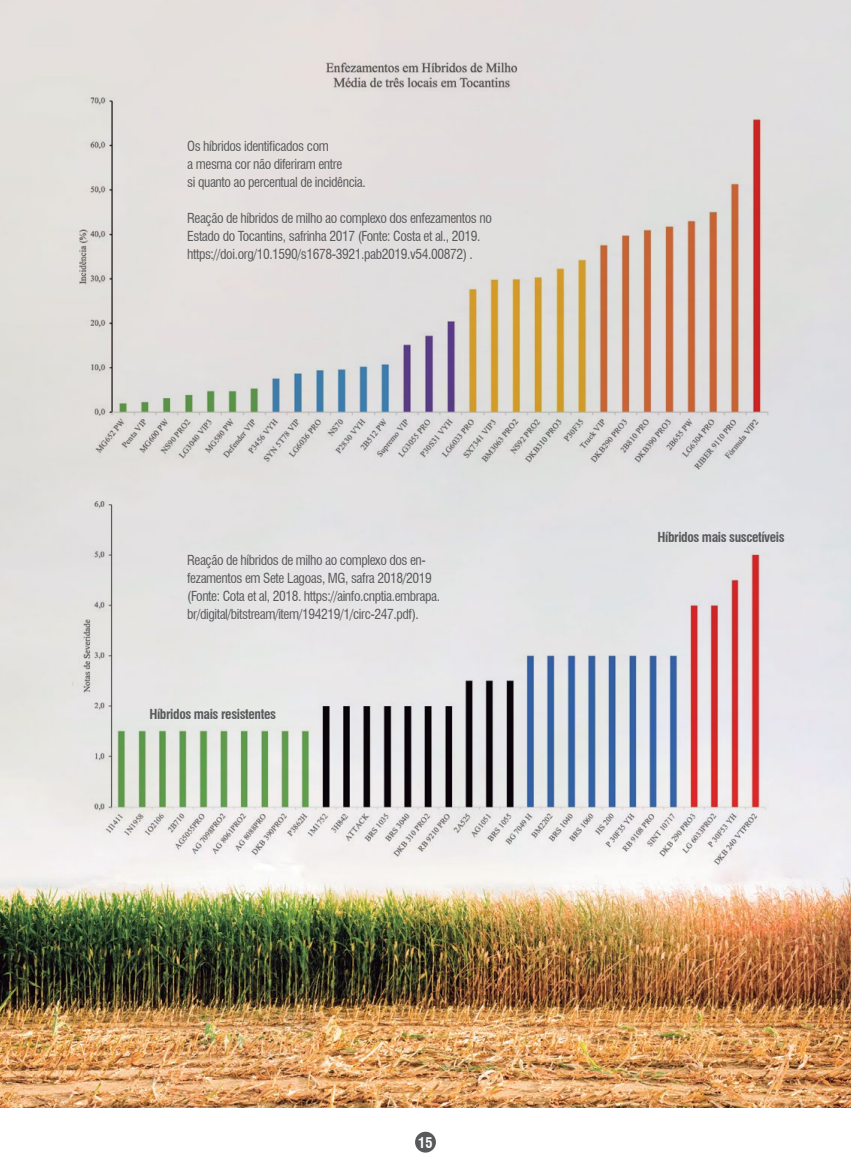
<style>
.page{position:relative;width:851px;height:1170px;background:#fff}
.page>*{position:absolute;margin:0;border:0;box-sizing:border-box;transform-origin:0 0}
.t1{font:700 condensed 14.4px "Swiss 721 BT";color:#fff}
.t2{font:condensed 13.5px/18px "Swiss 721 BT";letter-spacing:-.03em;color:#58595b}
.t3{font:700 condensed 13.5px "Swiss 721 BT";letter-spacing:-.03em;color:#58595b}
</style>
<div class="page">
<div style="left:415px;top:1131px;width:21px;height:21px;background:#58595b;border-radius:50%"></div>
<img style="left:0;top:0;width:850px;height:1107px">
<img style="left:68px;top:56px;width:705px;height:417px">
<img style="left:72px;top:500px;width:699px;height:368px">
<p class="t2" style="left:187px;top:137px;width:180px">Os híbridos identificados com<br>a mesma cor não diferiram entre<br>si quanto ao percentual de incidência.</p>
<p class="t2" style="left:187px;top:209px;width:306px">Reação de híbridos de milho ao complexo dos enfezamentos no<br>Estado do Tocantins, safrinha 2017 (Fonte: Costa et al., 2019. https://doi.org/10.1590/s1678-3921.pab2019.v54.00872) .</p>
<p class="t2" style="left:187px;top:551px;width:254px">Reação de híbridos de milho ao complexo dos en&shy;fezamentos em Sete Lagoas, MG, safra 2018/2019 (Fonte: Cota et al, 2018. https://ainfo.cnptia.embrapa. br/digital/bitstream/item/194219/1/circ-247.pdf).</p>
<p class="t3" style="left:149px;top:706px;width:128px">Híbridos mais resistentes</p>
<p class="t1" style="left:418px;top:1133px;width:16px">15</p>
<p class="t3" style="left:657px;top:529px;width:129px">Híbridos mais suscetíveis</p>
</div>
